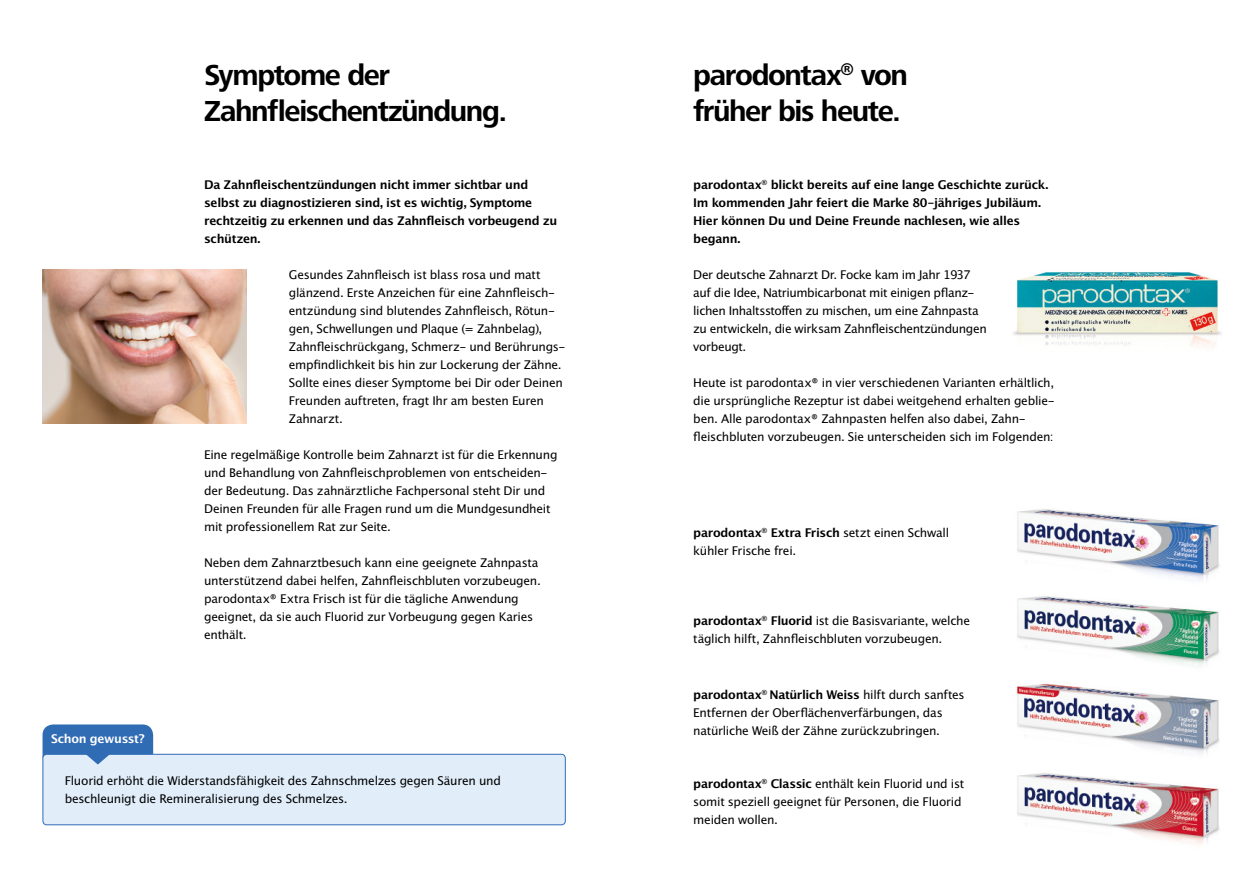
<style>
.page{position:relative;width:1259px;height:893px;background:#fff}
.page>*{position:absolute;margin:0;border:0;box-sizing:border-box;transform-origin:0 0}
.t1{font:700 30px/36px "Frutiger Next LTW1 G";letter-spacing:-.045em;color:#000}
.t2{font:12px/18px "Lucida San Rom";letter-spacing:-.025em;color:#000}
.t3{font:12px/18px "Lucida San Dem";letter-spacing:-.025em;color:#000}
.t4{font:12px "Lucida San Dem";letter-spacing:-.025em;color:#fff}
.s1{font-family:"Lucida San Rom"}
.s2{font-family:"Lucida San Dem"}
</style>
<div class="page">
<div style="left:43px;top:724px;width:110px;height:43px;background:#306cb4;border-radius:11px"></div>
<div style="left:43px;top:754px;width:522px;height:71px;background:#e1eefa;border-radius:4px"></div>
<div style="left:43px;top:754px;width:523px;height:71px;border:1px solid #306cb4;border-radius:4px"></div>
<svg style="left:85px;top:754px;width:25px;height:10px"></svg>
<img style="left:42px;top:269px;width:204px;height:154px">
<img style="left:1013px;top:272px;width:208px;height:75px">
<img style="left:1017px;top:596px;width:202px;height:70px">
<img style="left:1017px;top:773px;width:202px;height:71px">
<img style="left:1016px;top:683px;width:203px;height:71px">
<img style="left:1017px;top:509px;width:203px;height:71px">
<h1 class="t1" style="left:204px;top:58px;width:304px">Symptome der<br>Zahnfleischentzündung.</h1>
<p class="t4" style="left:51px;top:732px;width:95px">Schon gewusst?</p>
<p class="t3" style="left:204px;top:176px;width:354px">Da Zahnfleischentzündungen nicht immer sichtbar und selbst zu diagnostizieren sind, ist es wichtig, Symptome rechtzeitig zu erkennen und das Zahnfleisch vorbeugend zu schützen.</p>
<p class="t2" style="left:289px;top:266px;width:278px">Gesundes Zahnfleisch ist blass rosa und matt glänzend. Erste Anzeichen für eine Zahnfleisch&shy;entzündung sind blutendes Zahnfleisch, Rötun&shy;gen, Schwellungen und Plaque (= Zahnbelag), Zahnfleischrückgang, Schmerz- und Berührungs&shy;empfindlichkeit bis hin zur Lockerung der Zähne.<br>Sollte eines dieser Symptome bei Dir oder Deinen Freunden auftreten, fragt Ihr am besten Euren Zahnarzt.</p>
<p class="t2" style="left:204px;top:446px;width:355px">Eine regelmäßige Kontrolle beim Zahnarzt ist für die Erkennung und Behandlung von Zahnfleischproblemen von entscheiden&shy;der Bedeutung. Das zahnärztliche Fachpersonal steht Dir und Deinen Freunden für alle Fragen rund um die Mundgesundheit mit professionellem Rat zur Seite.</p>
<p class="t2" style="left:204px;top:554px;width:338px">Neben dem Zahnarztbesuch kann eine geeignete Zahnpasta unterstützend dabei helfen, Zahnfleischbluten vorzubeugen. parodontax® Extra Frisch ist für die tägliche Anwendung geeignet, da sie auch Fluorid zur Vorbeugung gegen Karies enthält.</p>
<p class="t2" style="left:65px;top:772px;width:438px">Fluorid erhöht die Widerstandsfähigkeit des Zahnschmelzes gegen Säuren und beschleunigt die Remineralisierung des Schmelzes.</p>
<h1 class="t1" style="left:693px;top:58px;width:216px">parodontax<sup>®</sup> von früher bis heute.</h1>
<p class="t3" style="left:693px;top:176px;width:357px">parodontax<sup>®</sup> blickt bereits auf eine lange Geschichte zurück.<br>Im kommenden Jahr feiert die Marke 80-jähriges Jubiläum.<br>Hier können Du und Deine Freunde nachlesen, wie alles begann.</p>
<p class="t2" style="left:693px;top:266px;width:295px">Der deutsche Zahnarzt Dr. Focke kam im Jahr 1937 auf die Idee, Natriumbicarbonat mit einigen pflanz&shy;lichen Inhaltsstoffen zu mischen, um eine Zahnpasta zu entwickeln, die wirksam Zahnfleischentzündungen vorbeugt.</p>
<p class="t2" style="left:693px;top:374px;width:363px">Heute ist parodontax® in vier verschiedenen Varianten erhältlich, die ursprüngliche Rezeptur ist dabei weitgehend erhalten geblie&shy;ben. Alle parodontax® Zahnpasten helfen also dabei, Zahn&shy;fleischbluten vorzubeugen. Sie unterscheiden sich im Folgenden:</p>
<p class="t3" style="left:693px;top:524px;width:257px">parodontax<sup>®</sup> Extra Frisch <span class="s1">setzt einen Schwall</span></p>
<p class="t2" style="left:693px;top:542px;width:104px">kühler Frische frei.</p>
<p class="t2" style="left:693px;top:612px;width:278px"><span class="s2">parodontax</span><sup>®</sup> <span class="s2">Fluorid</span> ist die Basisvariante, welche täglich hilft, Zahnfleischbluten vorzubeugen.</p>
<p class="t3" style="left:693px;top:687px;width:273px">parodontax<sup>®</sup> Natürlich Weiss <span class="s1">hilft durch sanftes</span></p>
<p class="t2" style="left:693px;top:704px;width:251px">Entfernen der Oberflächenverfärbungen, das natürliche Weiß der Zähne zurückzubringen.</p>
<p class="t2" style="left:693px;top:775px;width:272px"><span class="s2">parodontax</span><sup>®</sup> <span class="s2">Classic</span> enthält kein Fluorid und ist somit speziell geeignet für Personen, die Fluorid meiden wollen.</p>
</div>
